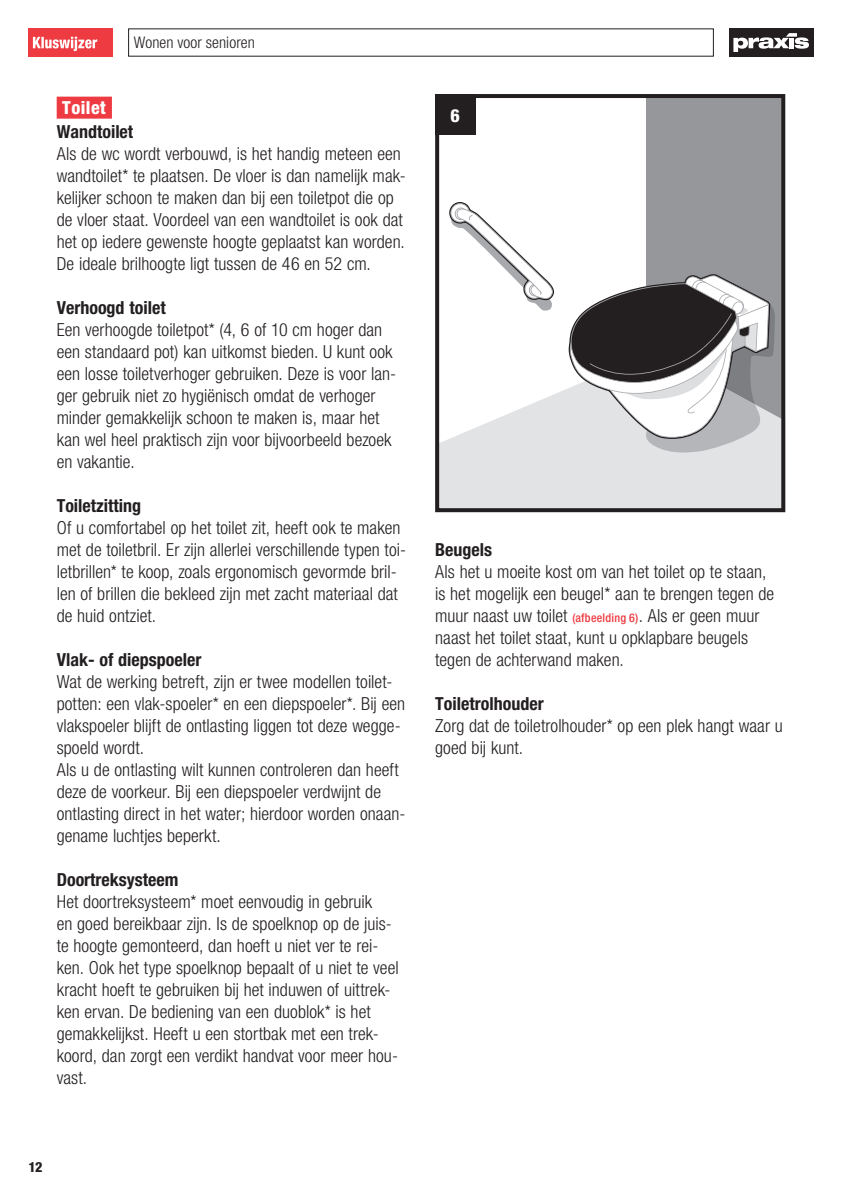
<style>
.page{position:relative;width:842px;height:1191px;background:#fff}
.page>*{position:absolute;margin:0;border:0;box-sizing:border-box;transform-origin:0 0}
.Plat{font:300 condensed 18px/22px "Helvetica Neue LT";letter-spacing:.005em;color:#231f20}
.tussenkop{font:700 condensed 18px "Helvetica Neue LT";color:#231f20}
._00-tussenkop-01{font:800 condensed 18px "Helvetica Neue LT";letter-spacing:.025em;color:#fff}
.Normaal{font:800 condensed 18px "Helvetica Neue LT";color:#fff}
.t1{font:300 condensed 16px "Helvetica Neue LT";letter-spacing:.005em;color:#231f20}
.t2{font:800 condensed 14px "Helvetica Neue LT";color:#231f20}
.s1{font-weight:500;font-size:12px;color:#ee3a41}
</style>
<div class="page">
<div style="left:28px;top:28px;width:85px;height:29px;background:#ee3a41"></div>
<svg style="left:33px;top:37px;width:64px;height:14px"></svg>
<div style="left:729px;top:28px;width:85px;height:29px;background:#231f20"></div>
<svg style="left:733px;top:33px;width:76px;height:19px"></svg>
<div style="left:57px;top:97px;width:55px;height:22px;background:#ee3a41"></div>
<div style="left:647px;top:99px;width:138px;height:413px;background:#95979a"></div>
<svg style="left:440px;top:390px;width:340px;height:117px;background:#e5e6e7"></svg>
<svg style="left:449px;top:202px;width:105px;height:109px"></svg>
<svg style="left:565px;top:273px;width:210px;height:179px"></svg>
<div style="left:435px;top:94px;width:350px;height:418px;border:4px solid #231f20"></div>
<div style="left:435px;top:94px;width:40px;height:40px;background:#231f20"></div>
<p class="t1" style="left:134px;top:33px;width:123px">Wonen voor senioren</p>
<p class="_00-tussenkop-01" style="left:62px;top:96px;width:45px">Toilet</p>
<p class="tussenkop" style="left:57px;top:121px;width:78px">Wandtoilet</p>
<p class="Plat" style="left:57px;top:143px;width:351px">Als de wc wordt verbouwd, is het handig meteen een wandtoilet* te plaatsen. De vloer is dan namelijk mak&shy;kelijker schoon te maken dan bij een toiletpot die op de vloer staat. Voordeel van een wandtoilet is ook dat het op iedere gewenste hoogte geplaatst kan worden.<br>De ideale brilhoogte ligt tussen de 46 en 52 cm.</p>
<p class="tussenkop" style="left:57px;top:297px;width:110px">Verhoogd toilet</p>
<p class="Plat" style="left:57px;top:319px;width:341px">Een verhoogde toiletpot* (4, 6 of 10 cm hoger dan een standaard pot) kan uitkomst bieden. U kunt ook een losse toiletverhoger gebruiken. Deze is voor lan&shy;ger gebruik niet zo hygiënisch omdat de verhoger minder gemakkelijk schoon te maken is, maar het kan wel heel praktisch zijn voor bijvoorbeeld bezoek en vakantie.</p>
<p class="tussenkop" style="left:57px;top:495px;width:86px">Toiletzitting</p>
<p class="Plat" style="left:57px;top:517px;width:351px">Of u comfortabel op het toilet zit, heeft ook te maken met de toiletbril. Er zijn allerlei verschillende typen toi&shy;letbrillen* te koop, zoals ergonomisch gevormde bril&shy;len of brillen die bekleed zijn met zacht materiaal dat de huid ontziet.</p>
<p class="tussenkop" style="left:57px;top:649px;width:146px">Vlak- of diepspoeler</p>
<p class="Plat" style="left:57px;top:671px;width:350px">Wat de werking betreft, zijn er twee modellen toilet&shy;potten: een vlak-spoeler* en een diepspoeler*. Bij een vlakspoeler blijft de ontlasting liggen tot deze wegge&shy;spoeld wordt.</p>
<p class="Plat" style="left:57px;top:759px;width:350px">Als u de ontlasting wilt kunnen controleren dan heeft deze de voorkeur. Bij een diepspoeler verdwijnt de ontlasting direct in het water; hierdoor worden onaan&shy;gename luchtjes beperkt.</p>
<p class="tussenkop" style="left:57px;top:869px;width:123px">Doortreksysteem</p>
<p class="Plat" style="left:57px;top:891px;width:343px">Het doortreksysteem* moet eenvoudig in gebruik<br>en goed bereikbaar zijn. Is de spoelknop op de juis&shy;te hoogte gemonteerd, dan hoeft u niet ver te rei&shy;ken. Ook het type spoelknop bepaalt of u niet te veel kracht hoeft te gebruiken bij het induwen of uittrek&shy;ken ervan. De bediening van een duoblok* is het gemakkelijkst. Heeft u een stortbak met een trek&shy;koord, dan zorgt een verdikt handvat voor meer hou&shy;vast.</p>
<p class="Normaal" style="left:450px;top:104px;width:11px">6</p>
<p class="tussenkop" style="left:435px;top:539px;width:58px">Beugels</p>
<p class="Plat" style="left:435px;top:561px;width:341px">Als het u moeite kost om van het toilet op te staan, is het mogelijk een beugel* aan te brengen tegen de muur naast uw toilet <span class="s1">(afbeelding 6)</span>. Als er geen muur naast het toilet staat, kunt u opklapbare beugels tegen de achterwand maken.</p>
<p class="tussenkop" style="left:435px;top:693px;width:110px">Toiletrolhouder</p>
<p class="Plat" style="left:435px;top:715px;width:349px">Zorg dat de toiletrolhouder* op een plek hangt waar u goed bij kunt.</p>
<p class="t2" style="left:28px;top:1158px;width:16px">12</p>
</div>
